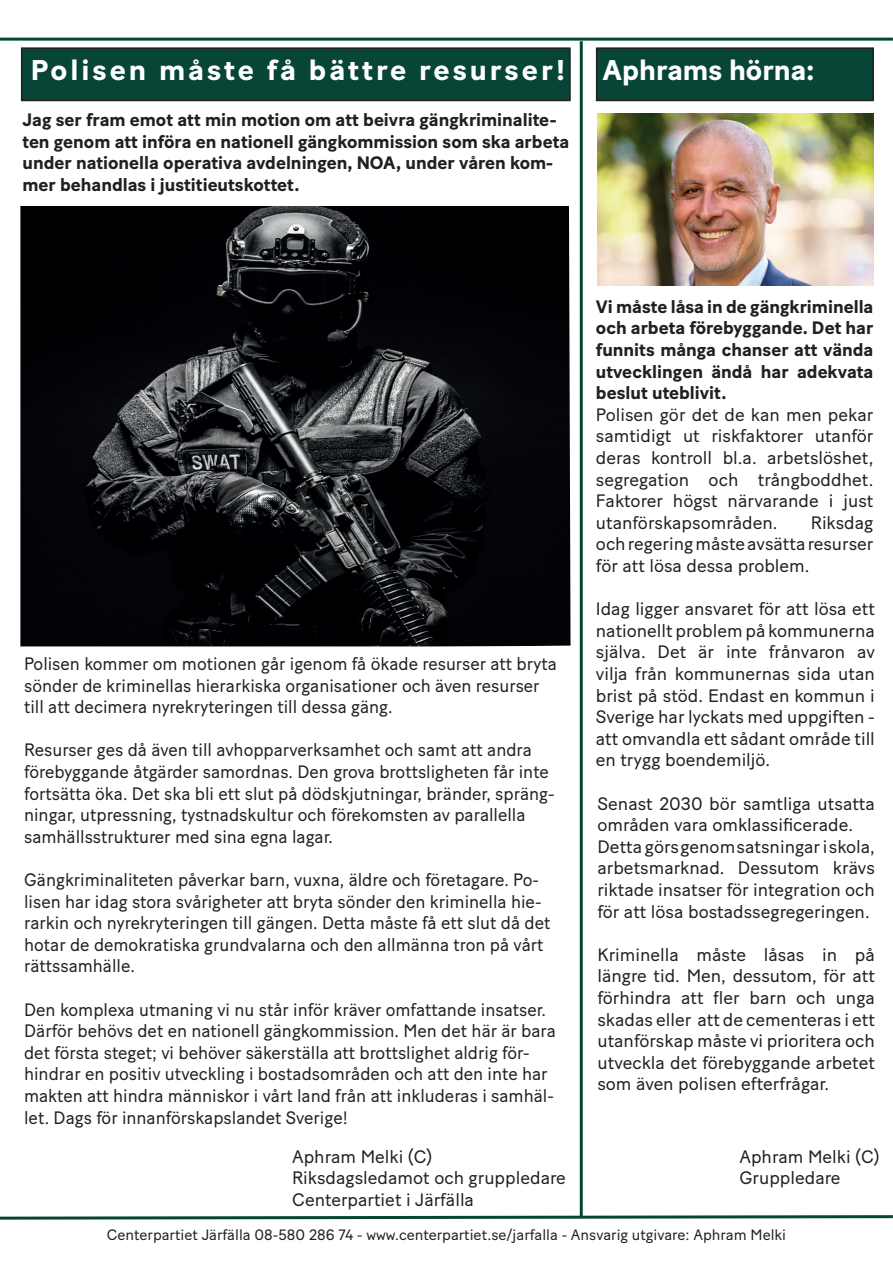
<style>
.page{position:relative;width:893px;height:1263px;background:#fff}
.page>*{position:absolute;margin:0;border:0;box-sizing:border-box;transform-origin:0 0}
.t1{font:700 28.5px "Baton Turbo";letter-spacing:.1em;color:#fff}
.t2{font:700 28.5px "Baton Turbo";color:#fff}
.t3{font:18px/21.6px "Baton Turbo";color:#231f20}
.t4{font:700 18px/21.6px "Baton Turbo";color:#231f20;text-align:justify}
.t5{font:15px "Baton Turbo";color:#231f20}
</style>
<div class="page">
<div style="left:22px;top:48px;width:548px;height:52px;background:#074636"></div>
<div style="left:21px;top:47px;width:550px;height:54px;border:2px solid #231f20"></div>
<svg style="left:0;top:1213px;width:893px;height:7px"></svg>
<hr style="left:580px;top:41px;width:3px;height:1176px;background:#074636">
<div style="left:597px;top:48px;width:276px;height:52px;background:#074636"></div>
<div style="left:596px;top:47px;width:278px;height:54px;border:2px solid #231f20"></div>
<hr style="left:0;top:38px;width:893px;height:3px;background:#074635">
<img style="left:20px;top:206px;width:550px;height:441px">
<img style="left:598px;top:114px;width:276px;height:172px">
<h1 class="t1" style="left:31px;top:49px;width:536px">Polisen måste få bättre resurser!</h1>
<p class="t4" style="left:22px;top:108px;width:548px;text-align:left">Jag ser fram emot att min motion om att beivra gängkriminalite&shy;ten genom att införa en nationell gängkommission som ska arbeta under nationella operativa avdelningen, NOA, under våren kom&shy;mer behandlas i justitieutskottet.</p>
<h1 class="t2" style="left:602px;top:49px;width:214px">Aphrams hörna:</h1>
<p class="t3" style="left:24px;top:651px;width:534px">Polisen kommer om motionen går igenom få ökade resurser att bryta sönder de kriminellas hierarkiska organisationer och även resurser till att decimera nyrekryteringen till dessa gäng.</p>
<p class="t3" style="left:24px;top:737px;width:532px">Resurser ges då även till avhopparverksamhet och samt att andra förebyggande åtgärder samordnas. Den grova brottsligheten får inte fortsätta öka. Det ska bli ett slut på dödskjutningar, bränder, spräng&shy;ningar, utpressning, tystnadskultur och förekomsten av parallella samhällsstrukturer med sina egna lagar.</p>
<p class="t3" style="left:24px;top:867px;width:528px">Gängkriminaliteten påverkar barn, vuxna, äldre och företagare. Po&shy;lisen har idag stora svårigheter att bryta sönder den kriminella hie&shy;rarkin och nyrekryteringen till gängen. Detta måste få ett slut då det hotar de demokratiska grundvalarna och den allmänna tron på vårt rättssamhälle.</p>
<p class="t3" style="left:24px;top:997px;width:533px">Den komplexa utmaning vi nu står inför kräver omfattande insatser.<br>Därför behövs det en nationell gängkommission. Men det här är bara det första steget; vi behöver säkerställa att brottslighet aldrig för&shy;hindrar en positiv utveckling i bostadsområden och att den inte har makten att hindra människor i vårt land från att inkluderas i samhäl&shy;let. Dags för innanförskapslandet Sverige!</p>
<p class="t4" style="left:596px;top:294px;width:279px">Vi måste låsa in de gängkriminella och arbeta förebyggande. Det har funnits många chanser att vända utvecklingen ändå har adekvata beslut uteblivit.</p>
<p class="t3" style="left:596px;top:402px;width:279px;text-align:justify">Polisen gör det de kan men pekar samtidigt ut riskfaktorer utanför deras kontroll bl.a. arbetslöshet, segregation och trångboddhet.<br>Faktorer högst närvarande i just utanförskapsområden.</p>
<p class="t3" style="left:596px;top:510px;width:279px;text-align:justify;text-indent:215px">Riksdag och regering måste avsätta resurser för att lösa dessa problem.</p>
<p class="t3" style="left:596px;top:596px;width:281px;text-align:justify">Idag ligger ansvaret för att lösa ett nationellt problem på kommunerna själva. Det är inte frånvaron av vilja från kommunernas sida utan brist på stöd. Endast en kommun i Sverige har lyckats med uppgiften - att omvandla ett sådant område till en trygg boendemiljö.</p>
<p class="t3" style="left:597px;top:791px;width:279px">Senast 2030 bör samtliga utsatta områden vara omklassificerade.<br>Detta görs genom satsningar i skola, arbetsmarknad. Dessutom krävs riktade insatser för integration och för att lösa bostadssegregeringen.</p>
<p class="t3" style="left:597px;top:942px;width:279px;text-align:justify">Kriminella måste låsas in på längre tid. Men, dessutom, för att förhindra att fler barn och unga skadas eller att de cementeras i ett utanförskap måste vi prioritera och utveckla det förebyggande arbetet som även polisen efterfrågar.</p>
<p class="t3" style="left:292px;top:1144px;width:275px">Aphram Melki (C)<br>Riksdagsledamot och gruppledare<br>Centerpartiet i Järfälla</p>
<p class="t3" style="left:739px;top:1144px;width:142px">Aphram Melki (C)<br>Gruppledare</p>
<p class="t5" style="left:107px;top:1223px;width:681px">Centerpartiet Järfälla 08-580 286 74 - www.centerpartiet.se/jarfalla - Ansvarig utgivare: Aphram Melki</p>
</div>
